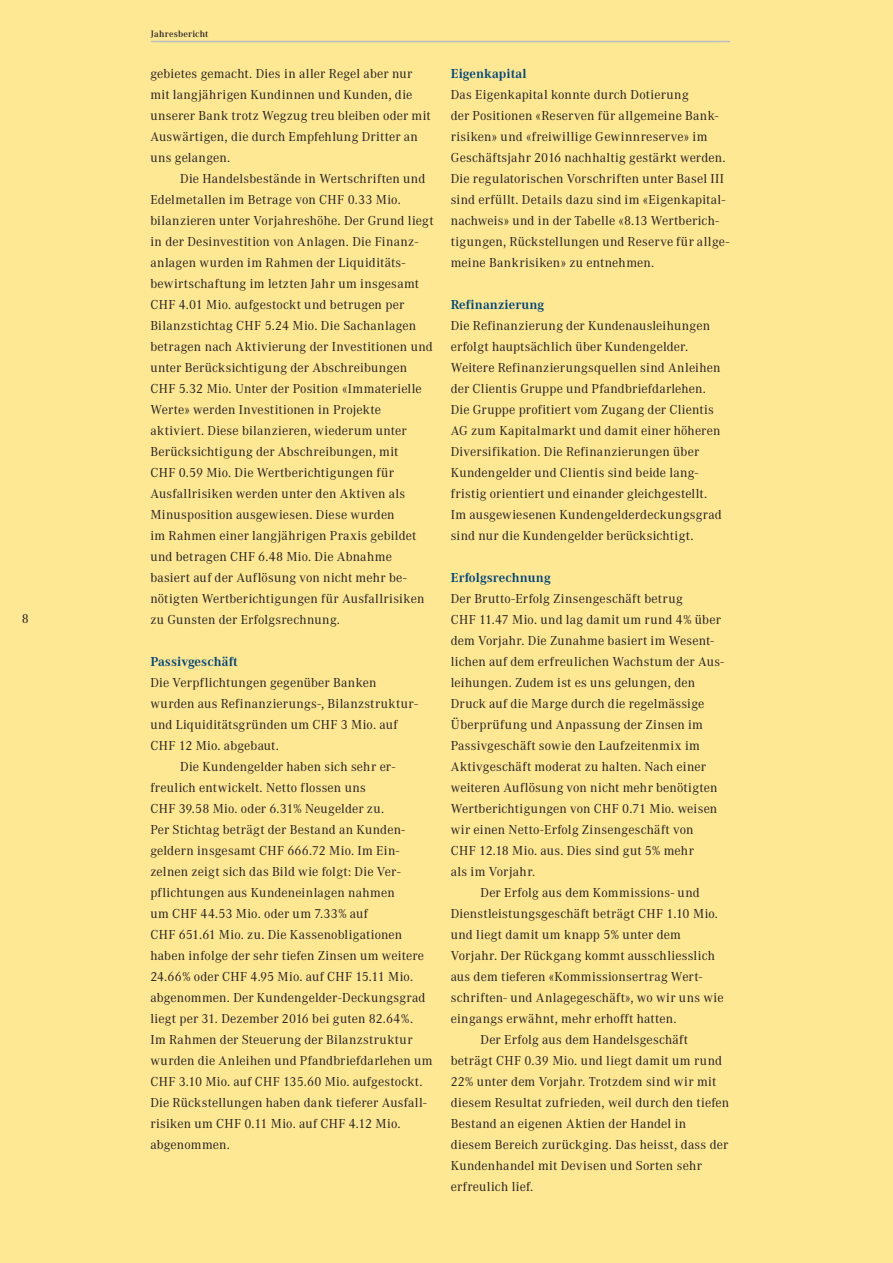
<style>
.page{position:relative;width:893px;height:1263px;background:#ffe894}
.page>*{position:absolute;margin:0;border:0;box-sizing:border-box;transform-origin:0 0}
.t1{font:12.75px/21px "Corporate ABQ";letter-spacing:.015em;color:#231f20}
.t2{font:700 12.75px "Corporate ABQ";letter-spacing:.01em;color:#004578}
.t3{font:12.75px "Corporate ABQ";letter-spacing:.035em;color:#231f20}
.t4{font:500 9px "Corporate ABQ";letter-spacing:.03em;color:#231f20}
</style>
<div class="page">
<hr style="left:151px;top:41px;width:579px;height:1px;background:#bcbdc0">
<p class="t1" style="left:22px;top:608px;width:9px">8</p>
<p class="t4" style="left:151px;top:28px;width:59px">Jahresbericht</p>
<p class="t1" style="left:150px;top:63px;width:282px">gebietes gemacht. Dies in aller Regel aber nur mit langjährigen Kundinnen und Kunden, die unserer Bank trotz Wegzug treu bleiben oder mit Auswärtigen, die durch Empfehlung Dritter an uns gelangen.</p>
<p class="t1" style="left:150px;top:168px;width:285px;text-indent:30px">Die Handelsbestände in Wertschriften und Edelmetallen im Betrage von CHF 0.33 Mio. bilanzieren unter Vorjahreshöhe. Der Grund liegt in der Desinvestition von Anlagen. Die Finanz&shy;anlagen wurden im Rahmen der Liquiditäts&shy;bewirtschaftung im letzten Jahr um insgesamt CHF 4.01 Mio. aufgestockt und betrugen per Bilanzstichtag CHF 5.24 Mio. Die Sachanlagen betragen nach Aktivierung der Investitionen und unter Berücksichtigung der Abschreibungen CHF 5.32 Mio. Unter der Position «Immaterielle Werte» werden Investitionen in Projekte aktiviert. Diese bilanzieren, wiederum unter Berücksichtigung der Abschreibungen, mit<br>CHF 0.59 Mio. Die Wertberichtigungen für Ausfallrisiken werden unter den Aktiven als Minusposition ausgewiesen. Diese wurden<br>im Rahmen einer langjährigen Praxis gebildet und betragen CHF 6.48 Mio. Die Abnahme basiert auf der Auflösung von nicht mehr be&shy;nötigten Wertberichtigungen für Ausfallrisiken zu Gunsten der Erfolgsrechnung.</p>
<p class="t2" style="left:150px;top:654px;width:89px">Passivgeschäft</p>
<p class="t1" style="left:150px;top:672px;width:228px">Die Verpflichtungen gegenüber Banken</p>
<p class="t1" style="left:150px;top:693px;width:269px">wurden aus Refinanzierungs-, Bilanzstruktur-</p>
<p class="t1" style="left:150px;top:714px;width:249px">und Liquiditätsgründen um CHF 3 Mio. auf</p>
<p class="t1" style="left:150px;top:735px;width:130px">CHF 12 Mio. abgebaut.</p>
<p class="t1" style="left:180px;top:756px;width:217px">Die Kundengelder haben sich sehr er-</p>
<p class="t1" style="left:150px;top:777px;width:217px">freulich entwickelt. Netto flossen uns</p>
<p class="t1" style="left:150px;top:798px;width:235px">CHF 39.58 Mio. oder 6.31% Neugelder zu.</p>
<p class="t1" style="left:150px;top:819px;width:256px">Per Stichtag beträgt der Bestand an Kunden-</p>
<p class="t1" style="left:150px;top:840px;width:251px">geldern insgesamt CHF 666.72 Mio. Im Ein-</p>
<p class="t1" style="left:150px;top:861px;width:252px">zelnen zeigt sich das Bild wie folgt: Die Ver-</p>
<p class="t1" style="left:150px;top:882px;width:246px">pflichtungen aus Kundeneinlagen nahmen</p>
<p class="t1" style="left:150px;top:903px;width:219px">um CHF 44.53 Mio. oder um 7.33% auf</p>
<p class="t1" style="left:150px;top:924px;width:253px">CHF 651.61 Mio. zu. Die Kassenobligationen</p>
<p class="t1" style="left:150px;top:945px;width:275px">haben infolge der sehr tiefen Zinsen um weitere</p>
<p class="t1" style="left:150px;top:966px;width:264px">24.66% oder CHF 4.95 Mio. auf CHF 15.11 Mio.</p>
<p class="t1" style="left:150px;top:987px;width:277px">abgenommen. Der Kundengelder-Deckungsgrad</p>
<p class="t1" style="left:150px;top:1008px;width:265px">liegt per 31. Dezember 2016 bei guten 82.64%.</p>
<p class="t1" style="left:150px;top:1029px;width:264px">Im Rahmen der Steuerung der Bilanzstruktur</p>
<p class="t1" style="left:150px;top:1050px;width:284px">wurden die Anleihen und Pfandbriefdarlehen um</p>
<p class="t1" style="left:150px;top:1071px;width:274px">CHF 3.10 Mio. auf CHF 135.60 Mio. aufgestockt.</p>
<p class="t1" style="left:150px;top:1092px;width:278px">Die Rückstellungen haben dank tieferer Ausfall-</p>
<p class="t1" style="left:150px;top:1113px;width:252px">risiken um CHF 0.11 Mio. auf CHF 4.12 Mio.</p>
<p class="t1" style="left:150px;top:1134px;width:81px">abgenommen.</p>
<p class="t2" style="left:451px;top:66px;width:77px">Eigenkapital</p>
<p class="t1" style="left:451px;top:84px;width:280px">Das Eigenkapital konnte durch Dotierung<br>der Positionen «Reserven für allgemeine Bank&shy;risiken» und «freiwillige Gewinnreserve» im Geschäftsjahr 2016 nachhaltig gestärkt werden.<br>Die regulatorischen Vorschriften unter Basel III sind erfüllt. Details dazu sind im «Eigenkapital&shy;nachweis» und in der Tabelle «8.13 Wertberich&shy;tigungen, Rückstellungen und Reserve für allge&shy;meine Bankrisiken» zu entnehmen.</p>
<p class="t2" style="left:451px;top:297px;width:95px">Refinanzierung</p>
<p class="t1" style="left:451px;top:315px;width:272px">Die Refinanzierung der Kundenausleihungen erfolgt hauptsächlich über Kundengelder.<br>Weitere Refinanzierungsquellen sind Anleihen der Clientis Gruppe und Pfandbriefdarlehen.<br>Die Gruppe profitiert vom Zugang der Clientis AG zum Kapitalmarkt und damit einer höheren Diversifikation. Die Refinanzierungen über Kundengelder und Clientis sind beide lang&shy;fristig orientiert und einander gleichgestellt.<br>Im ausgewiesenen Kundengelderdeckungsgrad sind nur die Kundengelder berücksichtigt.</p>
<p class="t2" style="left:451px;top:570px;width:102px">Erfolgsrechnung</p>
<p class="t1" style="left:451px;top:588px;width:233px">Der Brutto-Erfolg Zinsengeschäft betrug</p>
<p class="t1" style="left:451px;top:609px;width:272px">CHF 11.47 Mio. und lag damit um rund 4% über</p>
<p class="t1" style="left:451px;top:630px;width:265px">dem Vorjahr. Die Zunahme basiert im Wesent-</p>
<p class="t1" style="left:451px;top:651px;width:273px">lichen auf dem erfreulichen Wachstum der Aus--</p>
<p class="t1" style="left:451px;top:672px;width:246px">leihungen. Zudem ist es uns gelungen, den</p>
<p class="t1" style="left:451px;top:693px;width:255px">Druck auf die Marge durch die regelmässige</p>
<p class="t1" style="left:451px;top:714px;width:254px">Überprüfung und Anpassung der Zinsen im</p>
<p class="t1" style="left:451px;top:735px;width:251px">Passivgeschäft sowie den Laufzeitenmix im</p>
<p class="t1" style="left:451px;top:756px;width:257px">Aktivgeschäft moderat zu halten. Nach einer</p>
<p class="t1" style="left:451px;top:777px;width:268px">weiteren Auflösung von nicht mehr benötigten</p>
<p class="t1" style="left:451px;top:798px;width:268px">Wertberichtigungen von CHF 0.71 Mio. weisen</p>
<p class="t1" style="left:451px;top:819px;width:244px">wir einen Netto-Erfolg Zinsengeschäft von</p>
<p class="t1" style="left:451px;top:840px;width:245px">CHF 12.18 Mio. aus. Dies sind gut 5% mehr</p>
<p class="t3" style="left:451px;top:864px;width:86px">als im Vorjahr.</p>
<p class="t1" style="left:480px;top:882px;width:221px">Der Erfolg aus dem Kommissions- und</p>
<p class="t1" style="left:451px;top:903px;width:269px">Dienstleistungsgeschäft beträgt CHF 1.10 Mio.</p>
<p class="t1" style="left:451px;top:924px;width:232px">und liegt damit um knapp 5% unter dem</p>
<p class="t1" style="left:451px;top:945px;width:266px">Vorjahr. Der Rückgang kommt ausschliesslich</p>
<p class="t1" style="left:451px;top:966px;width:253px">aus dem tieferen «Kommissionsertrag Wert-</p>
<p class="t1" style="left:451px;top:987px;width:274px">schriften- und Anlagegeschäft», wo wir uns wie</p>
<p class="t1" style="left:451px;top:1008px;width:227px">eingangs erwähnt, mehr erhofft hatten.</p>
<p class="t1" style="left:480px;top:1029px;width:209px">Der Erfolg aus dem Handelsgeschäft</p>
<p class="t3" style="left:451px;top:1053px;width:273px">beträgt CHF 0.39 Mio. und liegt damit um rund</p>
<p class="t1" style="left:451px;top:1071px;width:267px">22% unter dem Vorjahr. Trotzdem sind wir mit</p>
<p class="t1" style="left:451px;top:1092px;width:280px">diesem Resultat zufrieden, weil durch den tiefen</p>
<p class="t1" style="left:451px;top:1113px;width:237px">Bestand an eigenen Aktien der Handel in</p>
<p class="t1" style="left:451px;top:1134px;width:279px">diesem Bereich zurückging. Das heisst, dass der</p>
<p class="t1" style="left:451px;top:1155px;width:253px">Kundenhandel mit Devisen und Sorten sehr</p>
<p class="t1" style="left:451px;top:1176px;width:84px">erfreulich lief.</p>
</div>
